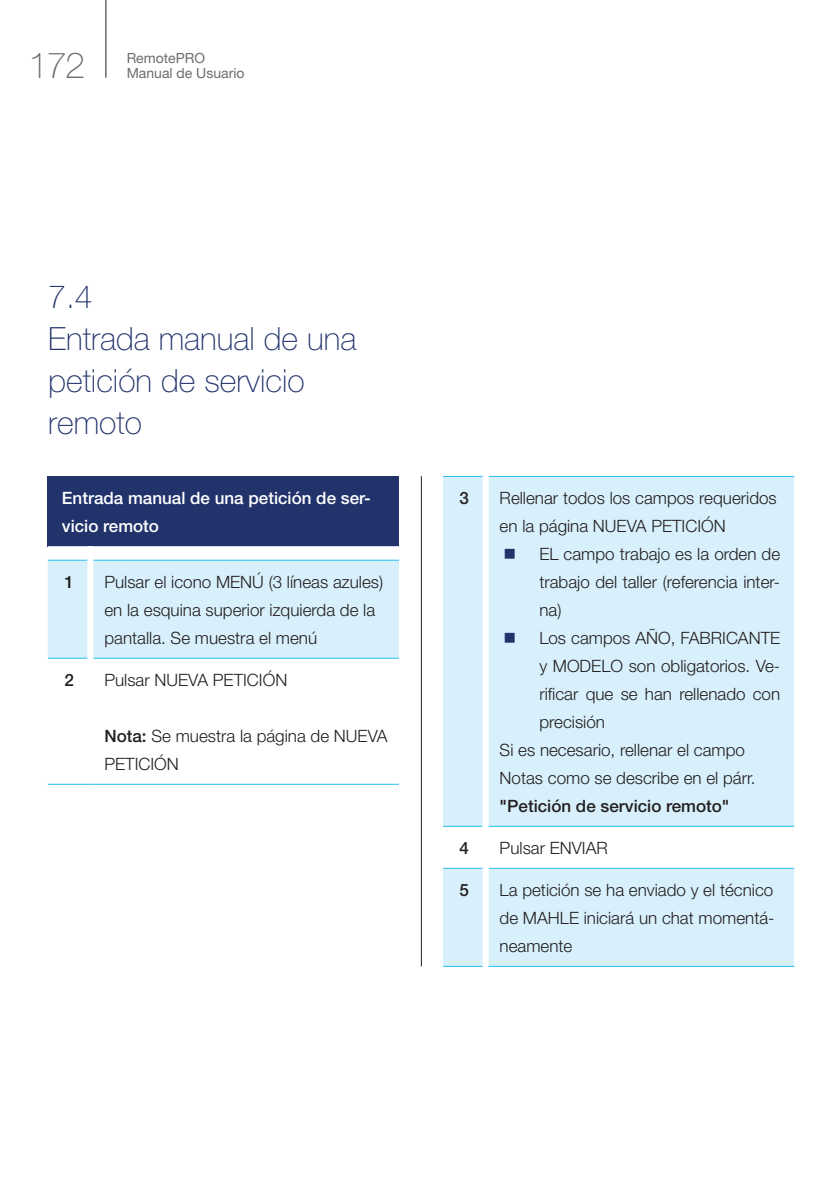
<style>
.page{position:relative;width:840px;height:1191px;background:#fff}
.page>*{position:absolute;margin:0;border:0;box-sizing:border-box;transform-origin:0 0}
.t1{font:100 36px "Helvetica Neue LT Pro";color:#6c6d70}
.t2{font:100 32px/42px "Helvetica Neue LT Pro";color:#22336c}
.XX___100___Wide___Co{font:300 17px/28px "Helvetica Neue LT Pro";color:#231f20}
.XX___100___Wide___Co-2{font:500 17px/28px "Helvetica Neue LT Pro";color:#fff}
.XX___100___Wide___Co-3{font:500 17px "Helvetica Neue LT Pro";color:#231f20}
.t3{font:14px "Helvetica Neue LT Pro";color:#6c6d70}
.s1{font-weight:500}
.s2{color:#22336c}
</style>
<div class="page">
<hr style="left:105px;top:0;width:1px;height:78px;background:#231f20">
<div style="left:48px;top:476px;width:351px;height:70px;background:#22336c"></div>
<svg style="left:48px;top:546px;width:351px;height:238px"></svg>
<div style="left:48px;top:561px;width:351px;height:97px;background:#d8f0fb"></div>
<hr style="left:48px;top:658px;width:39px;height:1px;background:#26bff0">
<div style="left:87px;top:546px;width:6px;height:14px;background:#fff"></div>
<hr style="left:93px;top:560px;width:306px;height:1px;background:#26bff0">
<hr style="left:90px;top:784px;width:309px;height:1px;background:#26bff0">
<hr style="left:48px;top:560px;width:39px;height:1px;background:#26bff0">
<hr style="left:48px;top:784px;width:42px;height:1px;background:#26bff0">
<div style="left:87px;top:560px;width:6px;height:98px;background:#fff"></div>
<hr style="left:93px;top:658px;width:306px;height:1px;background:#26bff0">
<hr style="left:420px;top:476px;width:1px;height:490px;background:#231f20">
<div style="left:443px;top:477px;width:350px;height:489px;background:#d8f0fb"></div>
<svg style="left:443px;top:826px;width:350px;height:42px"></svg>
<hr style="left:443px;top:826px;width:39px;height:1px;background:#26bff0">
<hr style="left:443px;top:966px;width:39px;height:1px;background:#26bff0">
<hr style="left:488px;top:476px;width:305px;height:1px;background:#26bff0">
<hr style="left:488px;top:868px;width:305px;height:1px;background:#26bff0">
<hr style="left:443px;top:476px;width:39px;height:1px;background:#26bff0">
<hr style="left:443px;top:868px;width:39px;height:1px;background:#26bff0">
<div style="left:482px;top:476px;width:6px;height:350px;background:#fff"></div>
<div style="left:482px;top:868px;width:6px;height:98px;background:#fff"></div>
<hr style="left:488px;top:826px;width:305px;height:1px;background:#26bff0">
<hr style="left:488px;top:966px;width:305px;height:1px;background:#26bff0">
<h1 class="t1" style="left:28px;top:44px;width:58px">172</h1>
<p class="t3" style="left:127px;top:49px;width:80px">RemotePRO</p>
<p class="t3" style="left:127px;top:64px;width:119px">Manual de Usuario</p>
<p class="t2" style="left:48px;top:275px;width:309px">7.4<br>Entrada manual de una petición de servicio remoto</p>
<p class="XX___100___Wide___Co-2" style="left:62px;top:484px;width:310px">Entrada manual de una petición de ser&shy;vicio remoto</p>
<p class="XX___100___Wide___Co-3" style="left:64px;top:572px;width:11px">1</p>
<p class="XX___100___Wide___Co" style="left:104px;top:568px;width:280px">Pulsar el icono MENÚ (3 líneas azules) en la esquina superior izquierda de la pantalla. Se muestra el menú</p>
<p class="XX___100___Wide___Co-3" style="left:64px;top:670px;width:11px">2</p>
<p class="XX___100___Wide___Co" style="left:104px;top:666px;width:184px">Pulsar NUEVA PETICIÓN</p>
<p class="XX___100___Wide___Co" style="left:104px;top:722px;width:284px"><span class="s1">Nota:</span> Se muestra la página de NUEVA<br>PETICIÓN</p>
<p class="XX___100___Wide___Co-3" style="left:459px;top:488px;width:11px">3</p>
<p class="XX___100___Wide___Co" style="left:499px;top:484px;width:278px">Rellenar todos los campos requeridos en la página NUEVA PETICIÓN</p>
<p class="XX___100___Wide___Co" style="left:539px;top:540px;width:242px;text-align:justify;text-indent:-36px"><span class="s2">■</span> EL campo trabajo es la orden de trabajo del taller (referencia inter&shy;na)</p>
<p class="XX___100___Wide___Co" style="left:539px;top:624px;width:242px;text-align:justify;text-indent:-36px"><span class="s2">■</span> Los campos AÑO, FABRICANTE y MODELO son obligatorios. Ve&shy;rificar que se han rellenado con precisión</p>
<p class="XX___100___Wide___Co" style="left:499px;top:736px;width:257px">Si es necesario, rellenar el campo<br>Notas como se describe en el párr. <span class="s1">"Petición de servicio remoto"</span></p>
<p class="XX___100___Wide___Co-3" style="left:459px;top:838px;width:11px">4</p>
<p class="XX___100___Wide___Co" style="left:499px;top:834px;width:110px">Pulsar ENVIAR</p>
<p class="XX___100___Wide___Co-3" style="left:459px;top:880px;width:11px">5</p>
<p class="XX___100___Wide___Co" style="left:499px;top:876px;width:276px;text-align:justify">La petición se ha enviado y el técnico de MAHLE iniciará un chat momentá&shy;neamente</p>
</div>
